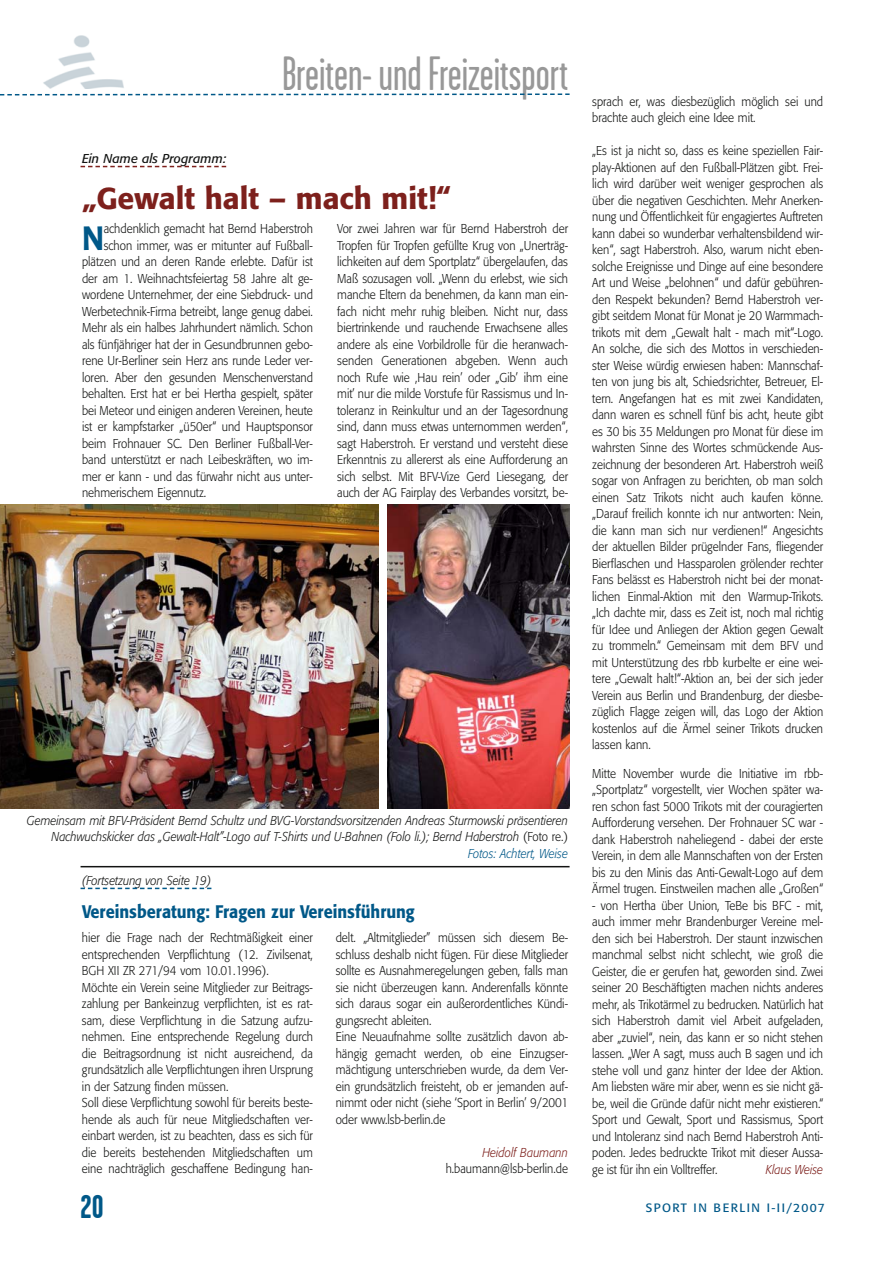
<style>
.page{position:relative;width:893px;height:1263px;background:#fff}
.page>*{position:absolute;margin:0;border:0;box-sizing:border-box;transform-origin:0 0}
.t1{font:48px "Garage Gothic";color:#989898}
.t2{font:500 33.3px "Formata";color:#005888;scale:.9 1}
.t3{font:700 33px "Garage Gothic";color:#005888}
.t4{font:500 30px "Formata";color:#7d201c}
.t5{font:500 18px "Formata";color:#005888;scale:.9 1}
.t6{font:300 12.75px/16.5px "Formata";color:#131413;text-align:justify;scale:.9 1}
.t7{font:italic 300 12.75px/16.5px "Formata";color:#131413;text-align:right;scale:.9 1}
.t8{font:italic 300 12.75px "Formata";color:#7d201c;scale:.9 1}
.t9{font:italic 12.75px "Formata";color:#131413}
.t10{font:12px "Formata";letter-spacing:.115em;color:#005888}
.s1{font-style:normal}
.s2{color:#005888}
</style>
<div class="page">
<img style="left:43px;top:35px;width:81px;height:54px">
<svg style="left:0;top:93px;width:570px;height:3px"></svg>
<svg style="left:81px;top:166px;width:145px;height:1px"></svg>
<img style="left:0;top:505px;width:379px;height:303px">
<img style="left:387px;top:505px;width:183px;height:303px">
<hr style="left:81px;top:866px;width:489px;height:1px;background:#131413">
<svg style="left:81px;top:888px;width:130px;height:1px"></svg>
<h1 class="t1" style="left:282px;top:55px;width:288px">Breiten- und Freizeitsport</h1>
<p class="t9" style="left:82px;top:153px;width:146px">Ein Name als Programm:</p>
<h3 class="t4" style="left:82px;top:185px;width:370px">„Gewalt halt – mach mit!“</h3>
<h2 class="t2" style="left:82px;top:223px;width:26px">N</h2>
<p class="t6" style="left:104px;top:222px;width:234px">achdenklich gemacht hat Bernd Haberstroh</p>
<p class="t6" style="left:104px;top:238px;width:234px">schon immer, was er mitunter auf Fußball-</p>
<p class="t6" style="left:82px;top:255px;width:258px">plätzen und an deren Rande erlebte. Dafür ist</p>
<p class="t6" style="left:82px;top:271px;width:258px">der am 1. Weihnachtsfeiertag 58 Jahre alt ge-</p>
<p class="t6" style="left:82px;top:288px;width:258px">wordene Unternehmer, der eine Siebdruck- und</p>
<p class="t6" style="left:82px;top:304px;width:258px">Werbetechnik-Firma betreibt, lange genug dabei.</p>
<p class="t6" style="left:82px;top:321px;width:258px">Mehr als ein halbes Jahrhundert nämlich. Schon</p>
<p class="t6" style="left:82px;top:337px;width:258px">als fünfjähriger hat der in Gesundbrunnen gebo-</p>
<p class="t6" style="left:82px;top:354px;width:258px">rene Ur-Berliner sein Herz ans runde Leder ver-</p>
<p class="t6" style="left:82px;top:370px;width:258px">loren. Aber den gesunden Menschenverstand</p>
<p class="t6" style="left:82px;top:387px;width:258px">behalten. Erst hat er bei Hertha gespielt, später</p>
<p class="t6" style="left:82px;top:403px;width:258px">bei Meteor und einigen anderen Vereinen, heute</p>
<p class="t6" style="left:82px;top:420px;width:258px">ist er kampfstarker „ü50er“ und Hauptsponsor</p>
<p class="t6" style="left:82px;top:436px;width:258px">beim Frohnauer SC. Den Berliner Fußball-Ver-</p>
<p class="t6" style="left:82px;top:453px;width:258px">band unterstützt er nach Leibeskräften, wo im-</p>
<p class="t6" style="left:82px;top:469px;width:258px">mer er kann - und das fürwahr nicht aus unter-</p>
<p class="t6" style="left:82px;top:486px;width:139px">nehmerischem Eigennutz.</p>
<p class="t6" style="left:337px;top:222px;width:258px">Vor zwei Jahren war für Bernd Haberstroh der Tropfen für Tropfen gefüllte Krug von „Unerträg&shy;lichkeiten auf dem Sportplatz“ übergelaufen, das Maß sozusagen voll. „Wenn du erlebst, wie sich manche Eltern da benehmen, da kann man ein&shy;fach nicht mehr ruhig bleiben. Nicht nur, dass biertrinkende und rauchende Erwachsene alles andere als eine Vorbildrolle für die heranwach&shy;senden Generationen abgeben. Wenn auch noch Rufe wie ‚Hau rein’ oder „Gib’ ihm eine mit’ nur die milde Vorstufe für Rassismus und In&shy;toleranz in Reinkultur und an der Tagesordnung sind, dann muss etwas unternommen werden“, sagt Haberstroh. Er verstand und versteht diese Erkenntnis zu allererst als eine Aufforderung an sich selbst. Mit BFV-Vize Gerd Liesegang, der auch der AG Fairplay des Verbandes vorsitzt, be-</p>
<p class="t7" style="left:27px;top:813px;width:603px">Gemeinsam mit BFV-Präsident Bernd Schultz und BVG-Vorstandsvorsitzenden Andreas Sturmowski präsentieren<br>Nachwuchskicker das „Gewalt-Halt”-Logo auf T-Shirts und U-Bahnen (Folo li.); Bernd Haberstroh <span class="s1">(Foto re.)<br></span><span class="s2">Fotos: Achtert, Weise</span></p>
<p class="t7" style="left:82px;top:873px;width:145px">(Fortsetzung von Seite 19)</p>
<h3 class="t5" style="left:82px;top:903px;width:371px">Vereinsberatung: Fragen zur Vereinsführung</h3>
<p class="t6" style="left:82px;top:930px;width:258px;text-align:left">hier die Frage nach der Rechtmäßigkeit einer entsprechenden Verpflichtung (12. Zivilsenat, BGH XII ZR 271/94 vom 10.01.1996).<br>Möchte ein Verein seine Mitglieder zur Beitrags&shy;zahlung per Bankeinzug verpflichten, ist es rat&shy;sam, diese Verpflichtung in die Satzung aufzu&shy;nehmen. Eine entsprechende Regelung durch die Beitragsordnung ist nicht ausreichend, da grundsätzlich alle Verpflichtungen ihren Ursprung in der Satzung finden müssen.<br>Soll diese Verpflichtung sowohl für bereits beste&shy;hende als auch für neue Mitgliedschaften ver&shy;einbart werden, ist zu beachten, dass es sich für die bereits bestehenden Mitgliedschaften um eine nachträglich geschaffene Bedingung han-</p>
<p class="t6" style="left:336px;top:931px;width:260px;text-align:left">delt. „Altmitglieder” müssen sich diesem Be&shy;schluss deshalb nicht fügen. Für diese Mitglieder sollte es Ausnahmeregelungen geben, falls man sie nicht überzeugen kann. Anderenfalls könnte sich daraus sogar ein außerordentliches Kündi&shy;gungsrecht ableiten.<br>Eine Neuaufnahme sollte zusätzlich davon ab&shy;hängig gemacht werden, ob eine Einzugser&shy;mächtigung unterschrieben wurde, da dem Ver&shy;ein grundsätzlich freisteht, ob er jemanden auf&shy;nimmt oder nicht (siehe ‘Sport in Berlin’ 9/2001 oder www.lsb-berlin.de</p>
<p class="t8" style="left:482px;top:1147px;width:97px">Heidolf Baumann</p>
<p class="t6" style="left:446px;top:1162px;width:138px">h.baumann@lsb-berlin.de</p>
<p class="t6" style="left:592px;top:94px;width:258px">sprach er, was diesbezüglich möglich sei und brachte auch gleich eine Idee mit.</p>
<p class="t6" style="left:592px;top:144px;width:258px">„Es ist ja nicht so, dass es keine speziellen Fair&shy;play-Aktionen auf den Fußball-Plätzen gibt. Frei&shy;lich wird darüber weit weniger gesprochen als über die negativen Geschichten. Mehr Anerken&shy;nung und Öffentlichkeit für engagiertes Auftreten kann dabei so wunderbar verhaltensbildend wir&shy;ken“, sagt Haberstroh. Also, warum nicht eben&shy;solche Ereignisse und Dinge auf eine besondere Art und Weise „belohnen“ und dafür gebühren&shy;den Respekt bekunden? Bernd Haberstroh ver&shy;gibt seitdem Monat für Monat je 20 Warmmach&shy;trikots mit dem „Gewalt halt - mach mit“-Logo.<br>An solche, die sich des Mottos in verschieden&shy;ster Weise würdig erwiesen haben: Mannschaf&shy;ten von jung bis alt, Schiedsrichter, Betreuer, El&shy;tern. Angefangen hat es mit zwei Kandidaten, dann waren es schnell fünf bis acht, heute gibt es 30 bis 35 Meldungen pro Monat für diese im wahrsten Sinne des Wortes schmückende Aus&shy;zeichnung der besonderen Art. Haberstroh weiß sogar von Anfragen zu berichten, ob man solch einen Satz Trikots nicht auch kaufen könne. „Darauf freilich konnte ich nur antworten: Nein, die kann man sich nur verdienen!“ Angesichts der aktuellen Bilder prügelnder Fans, fliegender Bierflaschen und Hassparolen grölender rechter Fans belässt es Haberstroh nicht bei der monat&shy;lichen Einmal-Aktion mit den Warmup-Trikots. „Ich dachte mir, dass es Zeit ist, noch mal richtig für Idee und Anliegen der Aktion gegen Gewalt zu trommeln.“ Gemeinsam mit dem BFV und mit Unterstützung des rbb kurbelte er eine wei&shy;tere „Gewalt halt!“-Aktion an, bei der sich jeder Verein aus Berlin und Brandenburg, der diesbe&shy;züglich Flagge zeigen will, das Logo der Aktion kostenlos auf die Ärmel seiner Trikots drucken lassen kann.</p>
<p class="t6" style="left:592px;top:766px;width:258px">Mitte November wurde die Initiative im rbb-„Sportplatz“ vorgestellt, vier Wochen später wa&shy;ren schon fast 5000 Trikots mit der couragierten Aufforderung versehen. Der Frohnauer SC war - dank Haberstroh naheliegend - dabei der erste Verein, in dem alle Mannschaften von der Ersten bis zu den Minis das Anti-Gewalt-Logo auf dem Ärmel trugen. Einstweilen machen alle „Großen“</p>
<p class="t6" style="left:592px;top:898px;width:258px">- von Hertha über Union, TeBe bis BFC - mit, auch immer mehr Brandenburger Vereine mel&shy;den sich bei Haberstroh. Der staunt inzwischen manchmal selbst nicht schlecht, wie groß die Geister, die er gerufen hat, geworden sind. Zwei seiner 20 Beschäftigten machen nichts anderes mehr, als Trikotärmel zu bedrucken. Natürlich hat sich Haberstroh damit viel Arbeit aufgeladen, aber „zuviel“, nein, das kann er so nicht stehen lassen. „Wer A sagt, muss auch B sagen und ich stehe voll und ganz hinter der Idee der Aktion.<br>Am liebsten wäre mir aber, wenn es sie nicht gä&shy;be, weil die Gründe dafür nicht mehr existieren.“ Sport und Gewalt, Sport und Rassismus, Sport und Intoleranz sind nach Bernd Haberstroh Anti&shy;poden. Jedes bedruckte Trikot mit dieser Aussa&shy;ge ist für ihn ein Volltreffer.</p>
<p class="t8" style="left:766px;top:1164px;width:65px">Klaus Weise</p>
<h3 class="t3" style="left:81px;top:1187px;width:24px">20</h3>
<p class="t10" style="left:646px;top:1202px;width:180px">SPORT IN BERLIN I-II/2007</p>
</div>
